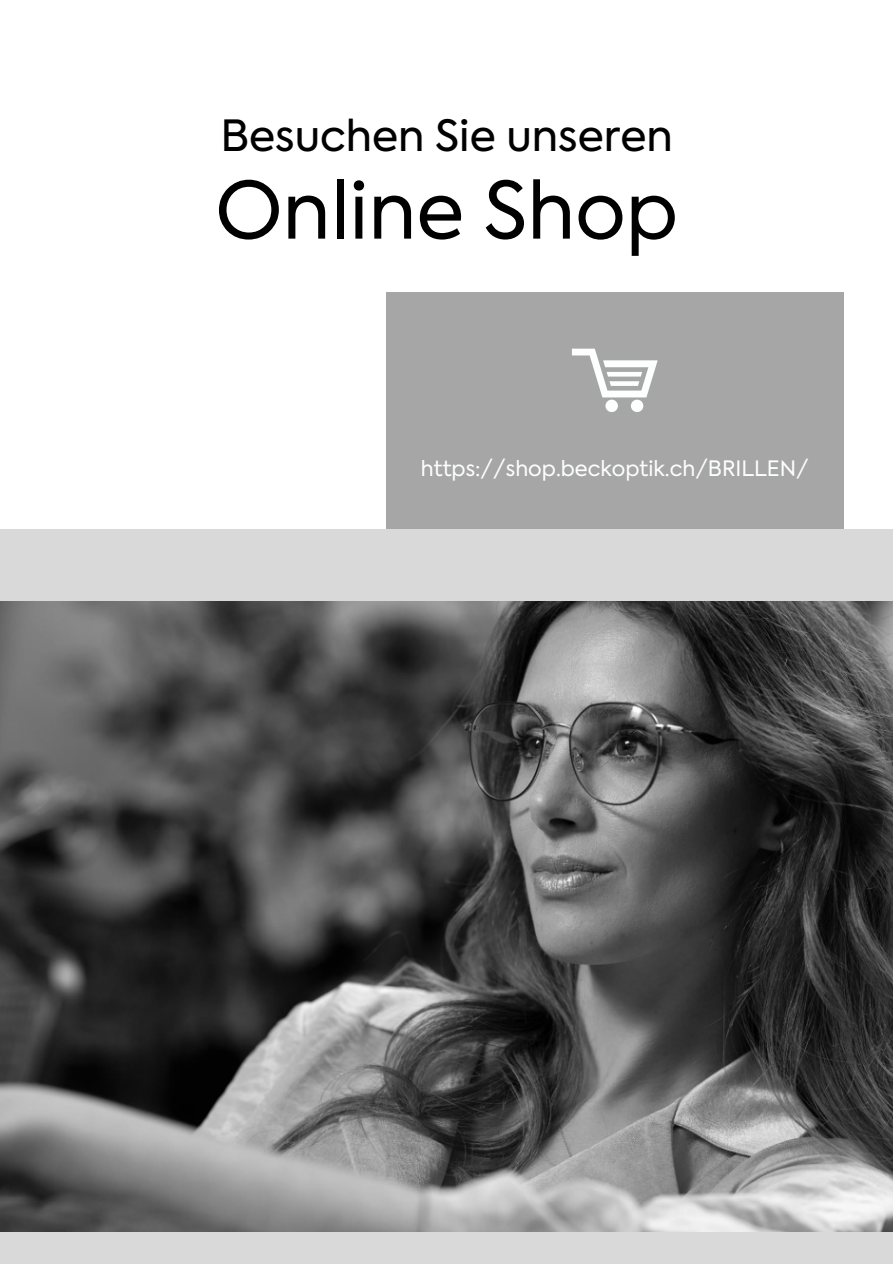
<style>
.page{position:relative;width:893px;height:1264px;background:#fff}
.page>*{position:absolute;margin:0;border:0;box-sizing:border-box;transform-origin:0 0}
.t1{font:78.3px "Axiforma";color:#000}
.t2{font:42.75px "Axiforma";color:#000}
.t3{font:21.15px "Axiforma";color:#fdfefe}
</style>
<div class="page">
<div style="left:386px;top:292px;width:457px;height:447px;background:#a6a6a6"></div>
<div style="left:605px;top:399px;width:13px;height:12px;background:#fdfefe;border-radius:50%"></div>
<div style="left:630px;top:399px;width:13px;height:12px;background:#fdfefe;border-radius:50%"></div>
<svg style="left:572px;top:348px;width:85px;height:49px"></svg>
<div style="left:0;top:529px;width:892px;height:734px;background:#d9d9d9"></div>
<img style="left:0;top:601px;width:892px;height:630px">
<p class="t2" style="left:220px;top:118px;width:454px">Besuchen Sie unseren</p>
<p class="t1" style="left:215px;top:178px;width:464px">Online Shop</p>
<h2 class="t3" style="left:421px;top:459px;width:389px">https://shop.beckoptik.ch/BRILLEN/</h2>
</div>
